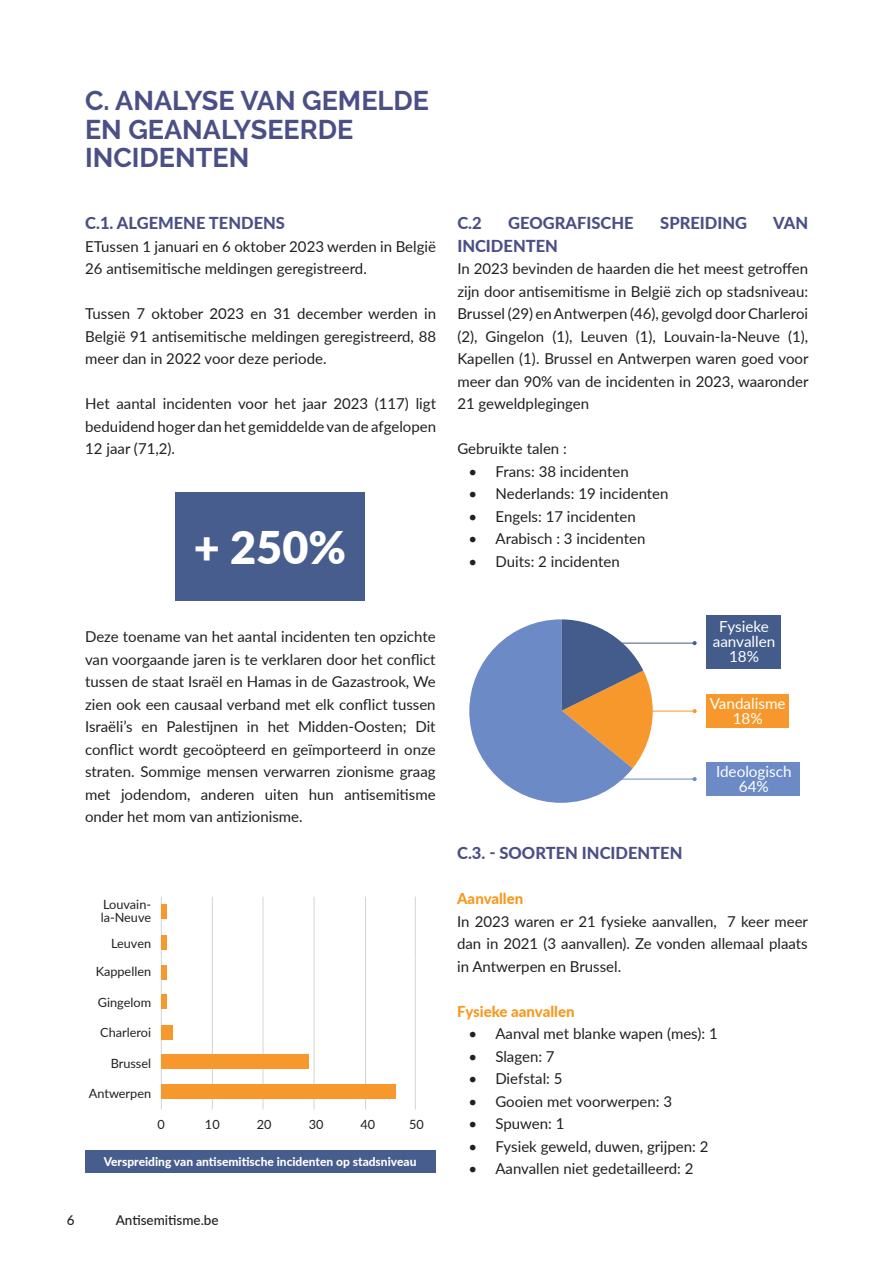
<style>
.page{position:relative;width:893px;height:1263px;background:#fff}
.page>*{position:absolute;margin:0;border:0;box-sizing:border-box;transform-origin:0 0}
.body_text{font:900 45px "Lato";color:#fff}
.Headline{font:700 27px/28.5px "Raleway";color:#4a5085}
.body_text-2{font:800 16.5px "Lato";color:#4a5085}
.t1{font:15.3px/15.3px "Lato";color:#fff;text-align:center}
.body_text-3{font:15px/22.5px "Lato";color:#231f20;text-align:justify}
.body_text-4{font:800 15px "Lato";color:#f7981d}
.t2{font:500 13.5px "Lato";color:#231f20}
.t3{font:12.75px/12.8px "Lato";color:#231f20}
.body_text-5{font:800 12px "Lato";color:#fff}
</style>
<div class="page">
<div style="left:176px;top:492px;width:189px;height:108px;background:#475d8d"></div>
<div style="left:85px;top:1150px;width:350px;height:22px;background:#475d8d"></div>
<hr style="left:415px;top:959px;width:1px;height:151px;background:#d2d4d3">
<hr style="left:161px;top:959px;width:1px;height:151px;background:#d2d4d3">
<hr style="left:161px;top:897px;width:1px;height:61px;background:#d2d4d3">
<hr style="left:415px;top:897px;width:1px;height:61px;background:#d2d4d3">
<div style="left:161px;top:905px;width:5px;height:14px;background:#f7982c"></div>
<div style="left:161px;top:935px;width:5px;height:14px;background:#f7982c"></div>
<div style="left:161px;top:966px;width:5px;height:14px;background:#f7982c"></div>
<div style="left:161px;top:994px;width:5px;height:14px;background:#f7982c"></div>
<div style="left:161px;top:1025px;width:12px;height:14px;background:#f7982c"></div>
<hr style="left:212px;top:897px;width:1px;height:213px;background:#d2d4d3">
<hr style="left:263px;top:897px;width:1px;height:213px;background:#d2d4d3">
<hr style="left:314px;top:897px;width:1px;height:213px;background:#d2d4d3">
<hr style="left:365px;top:897px;width:1px;height:213px;background:#d2d4d3">
<div style="left:161px;top:1055px;width:148px;height:14px;background:#f7982c"></div>
<div style="left:161px;top:1084px;width:234px;height:15px;background:#f7982c"></div>
<svg style="left:693px;top:641px;width:4px;height:4px"></svg>
<hr style="left:618px;top:643px;width:77px;height:1px;background:#435c8c">
<div style="left:706px;top:616px;width:75px;height:53px;background:#435c8c"></div>
<svg style="left:693px;top:709px;width:4px;height:4px"></svg>
<hr style="left:618px;top:711px;width:77px;height:1px;background:#f7982c">
<div style="left:706px;top:694px;width:83px;height:34px;background:#f7982c"></div>
<svg style="left:693px;top:777px;width:4px;height:4px"></svg>
<hr style="left:618px;top:778px;width:77px;height:1px;background:#6c8ac6">
<div style="left:706px;top:762px;width:94px;height:34px;background:#6c8ac6"></div>
<svg style="left:469px;top:619px;width:184px;height:184px"></svg>
<p class="Headline" style="left:85px;top:87px;width:345px">C. ANALYSE VAN GEMELDE<br>EN GEANALYSEERDE<br>INCIDENTEN</p>
<p class="body_text-2" style="left:85px;top:211px;width:201px">C.1. ALGEMENE TENDENS</p>
<p class="body_text-3" style="left:85px;top:234px;width:352px">ETussen 1 januari en 6 oktober 2023 werden in België<br>26 antisemitische meldingen geregistreerd.</p>
<p class="body_text-3" style="left:85px;top:302px;width:352px">Tussen 7 oktober 2023 en 31 december werden in België 91 antisemitische meldingen geregistreerd, 88 meer dan in 2022 voor deze periode.</p>
<p class="body_text-3" style="left:85px;top:392px;width:352px">Het aantal incidenten voor het jaar 2023 (117) ligt beduidend hoger dan het gemiddelde van de afgelopen 12 jaar (71,2).</p>
<p class="body_text" style="left:194px;top:514px;width:154px">+ 250%</p>
<p class="body_text-2" style="left:457px;top:211px;width:26px">C.2</p>
<p class="body_text-2" style="left:508px;top:211px;width:127px">GEOGRAFISCHE</p>
<p class="body_text-2" style="left:660px;top:211px;width:88px">SPREIDING</p>
<p class="body_text-2" style="left:773px;top:211px;width:36px">VAN</p>
<p class="body_text-2" style="left:457px;top:234px;width:102px">INCIDENTEN</p>
<p class="body_text-3" style="left:457px;top:257px;width:353px">In 2023 bevinden de haarden die het meest getroffen zijn door antisemitisme in België zich op stadsniveau:<br>Brussel (29) en Antwerpen (46), gevolgd door Charleroi (2), Gingelon (1), Leuven (1), Louvain-la-Neuve (1), Kapellen (1). Brussel en Antwerpen waren goed voor meer dan 90% van de incidenten in 2023, waaronder 21 geweldplegingen</p>
<p class="body_text-3" style="left:457px;top:437px;width:111px">Gebruikte talen :</p>
<p class="body_text-3" style="left:469px;top:459px;width:162px">• Frans: 38 incidenten</p>
<p class="body_text-3" style="left:469px;top:482px;width:201px">• Nederlands: 19 incidenten</p>
<p class="body_text-3" style="left:469px;top:504px;width:169px">• Engels: 17 incidenten</p>
<p class="body_text-3" style="left:469px;top:527px;width:178px">• Arabisch : 3 incidenten</p>
<p class="body_text-3" style="left:469px;top:549px;width:153px">• Duits: 2 incidenten</p>
<p class="body_text-3" style="left:85px;top:625px;width:352px">Deze toename van het aantal incidenten ten opzichte van voorgaande jaren is te verklaren door het conflict tussen de staat Israël en Hamas in de Gazastrook, We zien ook een causaal verband met elk conflict tussen Israëli’s en Palestijnen in het Midden-Oosten; Dit conflict wordt gecoöpteerd en geïmporteerd in onze straten. Sommige mensen verwarren zionisme graag met jodendom, anderen uiten hun antisemitisme onder het mom van antizionisme.</p>
<p class="t3" style="left:101px;top:897px;width:52px">Louvain&shy;la-Neuve</p>
<p class="t3" style="left:111px;top:936px;width:42px">Leuven</p>
<p class="t3" style="left:96px;top:965px;width:57px">Kappellen</p>
<p class="t3" style="left:98px;top:995px;width:55px">Gingelom</p>
<p class="t3" style="left:100px;top:1026px;width:52px">Charleroi</p>
<p class="t3" style="left:111px;top:1056px;width:42px">Brussel</p>
<p class="t3" style="left:89px;top:1087px;width:64px">Antwerpen</p>
<p class="t3" style="left:157px;top:1117px;width:9px">0</p>
<p class="t3" style="left:205px;top:1118px;width:16px">10</p>
<p class="t3" style="left:257px;top:1118px;width:16px">20</p>
<p class="t3" style="left:309px;top:1118px;width:16px">30</p>
<p class="t3" style="left:361px;top:1118px;width:16px">40</p>
<p class="t3" style="left:409px;top:1118px;width:16px">50</p>
<p class="body_text-5" style="left:104px;top:1153px;width:314px">Verspreiding van antisemitische incidenten op stadsniveau</p>
<p class="t2" style="left:67px;top:1211px;width:9px">6</p>
<p class="t2" style="left:116px;top:1211px;width:104px">Antisemitisme.be</p>
<p class="t1" style="left:713px;top:618px;width:64px">Fysieke aanvallen<br>18%</p>
<p class="t1" style="left:710px;top:695px;width:77px">Vandalisme<br>18%</p>
<p class="t1" style="left:716px;top:763px;width:77px">Ideologisch<br>64%</p>
<p class="body_text-2" style="left:457px;top:841px;width:227px">C.3. - SOORTEN INCIDENTEN</p>
<p class="body_text-4" style="left:457px;top:888px;width:68px">Aanvallen</p>
<p class="body_text-3" style="left:457px;top:909px;width:352px">In 2023 waren er 21 fysieke aanvallen, 7 keer meer dan in 2021 (3 aanvallen). Ze vonden allemaal plaats in Antwerpen en Brussel.</p>
<p class="body_text-4" style="left:457px;top:1000px;width:119px">Fysieke aanvallen</p>
<p class="body_text-3" style="left:468px;top:1022px;width:251px">• Aanval met blanke wapen (mes): 1</p>
<p class="body_text-3" style="left:468px;top:1044px;width:88px">• Slagen: 7</p>
<p class="body_text-3" style="left:468px;top:1067px;width:96px">• Diefstal: 5</p>
<p class="body_text-3" style="left:468px;top:1089px;width:205px">• Gooien met voorwerpen: 3</p>
<p class="body_text-3" style="left:468px;top:1112px;width:97px">• Spuwen: 1</p>
<p class="body_text-3" style="left:468px;top:1134px;width:242px">• Fysiek geweld, duwen, grijpen: 2</p>
<p class="body_text-3" style="left:468px;top:1157px;width:227px">• Aanvallen niet gedetailleerd: 2</p>
</div>
